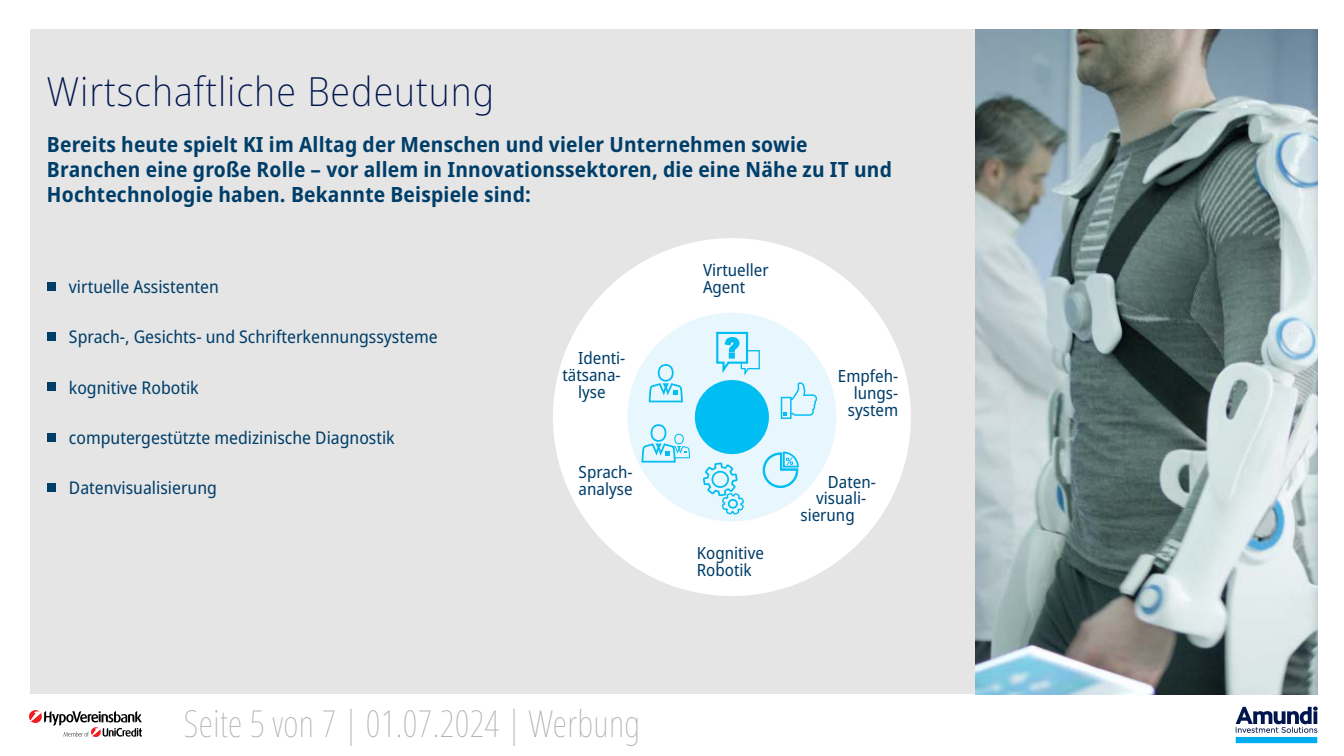
<style>
.page{position:relative;width:1344px;height:756px;background:#fff}
.page>*{position:absolute;margin:0;border:0;box-sizing:border-box;transform-origin:0 0}
.t1{font:200 semi-condensed 40.25px "Noto Sans";letter-spacing:.025em;color:#00164e}
.t2{font:100 extra-condensed 37.1px "Noto Sans";letter-spacing:.01em;color:#b0b0b0}
.t3{font:700 semi-condensed 21px/25.2px "Noto Sans";letter-spacing:.01em;color:#003e6a}
.t4{font:semi-condensed 17.5px "Noto Sans";color:#003e6a}
.t5{font:semi-condensed 16.8px/16.8px "Noto Sans";color:#003e6a}
</style>
<div class="page">
<div style="left:30px;top:30px;width:1287px;height:664px;background:#e5e5e5"></div>
<svg style="left:29px;top:710px;width:113px;height:27px"></svg>
<img style="left:1223px;top:694px;width:95px;height:50px">
<div style="left:553px;top:238px;width:358px;height:358px;background:#fff;border-radius:50%"></div>
<div style="left:628px;top:313px;width:208px;height:208px;background:#e8f6fd;border-radius:50%"></div>
<div style="left:47px;top:282px;width:9px;height:9px;background:#003e6a"></div>
<div style="left:47px;top:332px;width:9px;height:9px;background:#003e6a"></div>
<div style="left:47px;top:382px;width:9px;height:9px;background:#003e6a"></div>
<div style="left:47px;top:433px;width:9px;height:9px;background:#003e6a"></div>
<div style="left:47px;top:483px;width:9px;height:9px;background:#003e6a"></div>
<svg style="left:763px;top:451px;width:36px;height:37px"></svg>
<svg style="left:781px;top:382px;width:36px;height:37px"></svg>
<svg style="left:716px;top:331px;width:44px;height:45px"></svg>
<svg style="left:649px;top:364px;width:34px;height:38px"></svg>
<svg style="left:642px;top:424px;width:48px;height:39px"></svg>
<svg style="left:702px;top:439px;width:42px;height:76px"></svg>
<div style="left:695px;top:380px;width:74px;height:74px;background:#00bdf2;border-radius:50%"></div>
<img style="left:976px;top:30px;width:341px;height:664px">
<h1 class="t1" style="left:47px;top:63px;width:449px">Wirtschaftliche Bedeutung</h1>
<p class="t3" style="left:47px;top:132px;width:847px">Bereits heute spielt KI im Alltag der Menschen und vieler Unternehmen sowie<br>Branchen eine große Rolle – vor allem in Innovationssektoren, die eine Nähe zu IT und<br>Hochtechnologie haben. Bekannte Beispiele sind:</p>
<p class="t4" style="left:69px;top:274px;width:151px">virtuelle Assistenten</p>
<p class="t4" style="left:69px;top:325px;width:370px">Sprach-, Gesichts- und Schrifterkennungssysteme</p>
<p class="t4" style="left:69px;top:375px;width:131px">kognitive Robotik</p>
<p class="t4" style="left:69px;top:425px;width:327px">computergestützte medizinische Diagnostik</p>
<p class="t4" style="left:69px;top:476px;width:149px">Datenvisualisierung</p>
<p class="t5" style="left:578px;top:350px;width:49px">Identi-</p>
<p class="t5" style="left:562px;top:367px;width:60px">tätsana-</p>
<p class="t5" style="left:578px;top:384px;width:29px">lyse</p>
<p class="t5" style="left:579px;top:464px;width:56px">Sprach&shy;analyse</p>
<h2 class="t2" style="left:184px;top:697px;width:458px">Seite 5 von 7 | 01.07.2024 | Werbung</h2>
<p class="t5" style="left:703px;top:262px;width:67px">Virtueller<br>Agent</p>
<p class="t5" style="left:697px;top:545px;width:69px">Kognitive<br>Robotik</p>
<p class="t5" style="left:838px;top:368px;width:62px;text-align:right">Empfeh&shy;lungs&shy;system</p>
<p class="t5" style="left:828px;top:474px;width:49px">Daten-</p>
<p class="t5" style="left:816px;top:490px;width:52px">visuali-</p>
<p class="t5" style="left:801px;top:507px;width:56px">sierung</p>
</div>
